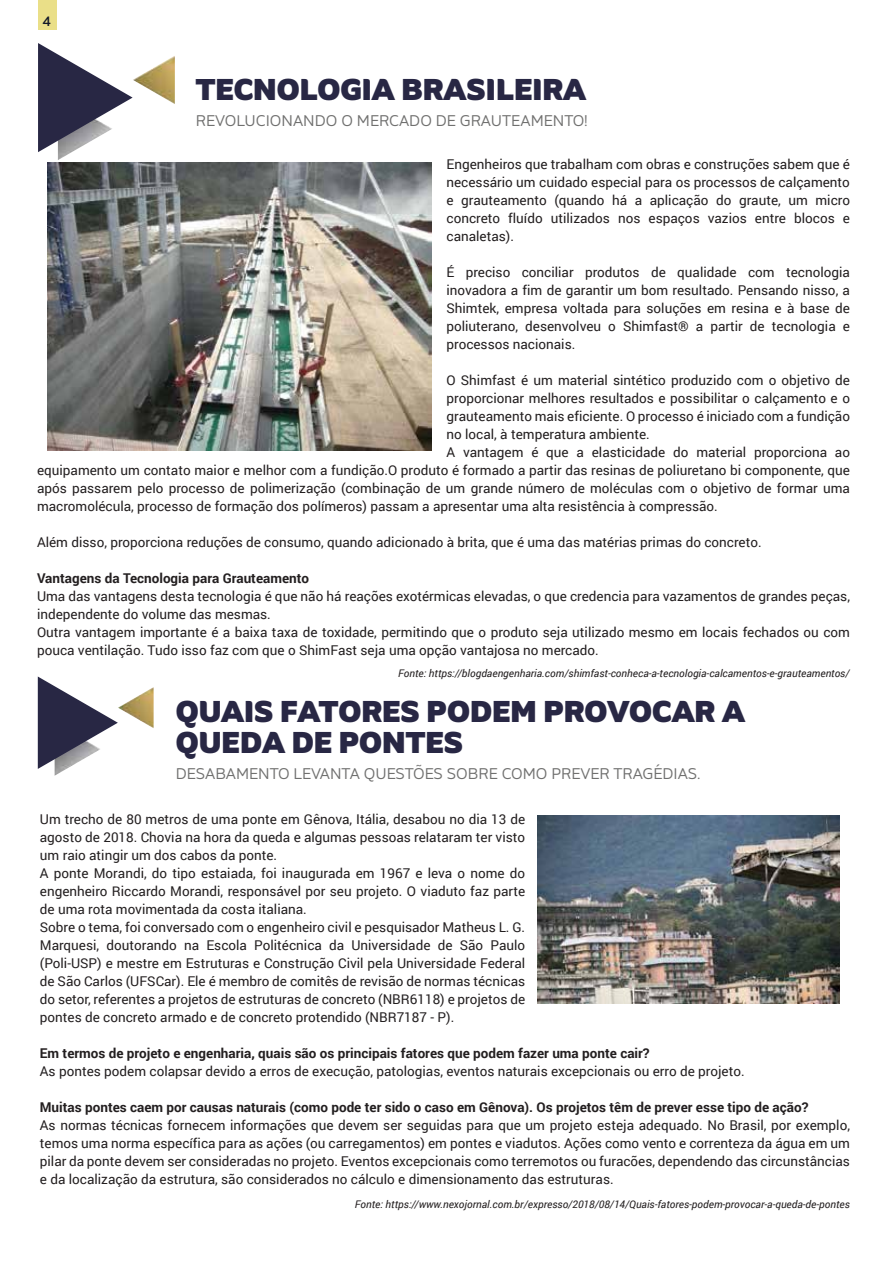
<style>
.page{position:relative;width:893px;height:1263px;background:#fff}
.page>*{position:absolute;margin:0;border:0;box-sizing:border-box;transform-origin:0 0}
.t1{font:30px/31.5px "Amino Alt Regular 3";color:#282744}
.t2{font:15.45px "Amino Alt Regular 2";color:#70706f}
.t3{font:13.5px/18px "Roboto";color:#231f20;text-align:justify}
.t4{font:700 13.5px "Roboto";color:#231f20}
.t5{font:13.5px "Amino Alt Regular 5";color:#111728}
.t6{font:italic 10.5px "Roboto";color:#231f20}
</style>
<div class="page">
<div style="left:38px;top:0;width:19px;height:29px;background:#eadf88"></div>
<img style="left:55px;top:687px;width:99px;height:89px">
<svg style="left:38px;top:676px;width:80px;height:93px"></svg>
<img style="left:537px;top:815px;width:303px;height:189px">
<img style="left:48px;top:163px;width:384px;height:287px">
<img style="left:58px;top:56px;width:117px;height:104px">
<svg style="left:38px;top:43px;width:95px;height:109px"></svg>
<p class="t5" style="left:43px;top:13px;width:10px">4</p>
<h1 class="t1" style="left:196px;top:73px;width:392px">TECNOLOGIA BRASILEIRA</h1>
<p class="t2" style="left:196px;top:112px;width:393px">REVOLUCIONANDO O MERCADO DE GRAUTEAMENTO!</p>
<p class="t3" style="left:446px;top:154px;width:405px">Engenheiros que trabalham com obras e construções sabem que é necessário um cuidado especial para os processos de calçamento e grauteamento (quando há a aplicação do graute, um micro concreto fluído utilizados nos espaços vazios entre blocos e canaletas).</p>
<p class="t3" style="left:446px;top:262px;width:405px">É preciso conciliar produtos de qualidade com tecnologia inovadora a fim de garantir um bom resultado. Pensando nisso, a Shimtek, empresa voltada para soluções em resina e à base de poliuterano, desenvolveu o Shimfast® a partir de tecnologia e processos nacionais.</p>
<p class="t3" style="left:446px;top:370px;width:405px">O Shimfast é um material sintético produzido com o objetivo de</p>
<p class="t3" style="left:446px;top:388px;width:405px">proporcionar melhores resultados e possibilitar o calçamento e o</p>
<p class="t3" style="left:446px;top:406px;width:405px">grauteamento mais eficiente. O processo é iniciado com a fundição</p>
<p class="t3" style="left:446px;top:424px;width:205px">no local, à temperatura ambiente.</p>
<p class="t3" style="left:446px;top:442px;width:405px">A vantagem é que a elasticidade do material proporciona ao</p>
<p class="t3" style="left:37px;top:460px;width:814px">equipamento um contato maior e melhor com a fundição.O produto é formado a partir das resinas de poliuretano bi componente, que</p>
<p class="t3" style="left:37px;top:478px;width:814px">após passarem pelo processo de polimerização (combinação de um grande número de moléculas com o objetivo de formar uma</p>
<p class="t3" style="left:37px;top:496px;width:682px">macromolécula, processo de formação dos polímeros) passam a apresentar uma alta resistência à compressão.</p>
<p class="t3" style="left:37px;top:532px;width:726px">Além disso, proporciona reduções de consumo, quando adicionado à brita, que é uma das matérias primas do concreto.</p>
<p class="t4" style="left:37px;top:568px;width:274px">Vantagens da Tecnologia para Grauteamento</p>
<p class="t3" style="left:37px;top:586px;width:814px;text-align:left">Uma das vantagens desta tecnologia é que não há reações exotérmicas elevadas, o que credencia para vazamentos de grandes peças, independente do volume das mesmas.<br>Outra vantagem importante é a baixa taxa de toxidade, permitindo que o produto seja utilizado mesmo em locais fechados ou com pouca ventilação. Tudo isso faz com que o ShimFast seja uma opção vantajosa no mercado.</p>
<p class="t6" style="left:398px;top:666px;width:453px">Fonte: https://blogdaengenharia.com/shimfast-conheca-a-tecnologia-calcamentos-e-grauteamentos/</p>
<h1 class="t1" style="left:176px;top:695px;width:571px">QUAIS FATORES PODEM PROVOCAR A<br>QUEDA DE PONTES</h1>
<p class="t2" style="left:176px;top:764px;width:526px">DESABAMENTO LEVANTA QUESTÕES SOBRE COMO PREVER TRAGÉDIAS.</p>
<p class="t3" style="left:40px;top:810px;width:487px;text-align:left">Um trecho de 80 metros de uma ponte em Gênova, Itália, desabou no dia 13 de agosto de 2018. Chovia na hora da queda e algumas pessoas relataram ter visto um raio atingir um dos cabos da ponte.<br>A ponte Morandi, do tipo estaiada, foi inaugurada em 1967 e leva o nome do engenheiro Riccardo Morandi, responsável por seu projeto. O viaduto faz parte de uma rota movimentada da costa italiana.<br>Sobre o tema, foi conversado com o engenheiro civil e pesquisador Matheus L. G.<br>Marquesi, doutorando na Escola Politécnica da Universidade de São Paulo (Poli-USP) e mestre em Estruturas e Construção Civil pela Universidade Federal de São Carlos (UFSCar). Ele é membro de comitês de revisão de normas técnicas do setor, referentes a projetos de estruturas de concreto (NBR6118) e projetos de pontes de concreto armado e de concreto protendido (NBR7187 - P).</p>
<p class="t4" style="left:40px;top:1044px;width:611px">Em termos de projeto e engenharia, quais são os principais fatores que podem fazer uma ponte cair?</p>
<p class="t3" style="left:40px;top:1062px;width:706px">As pontes podem colapsar devido a erros de execução, patologias, eventos naturais excepcionais ou erro de projeto.</p>
<p class="t4" style="left:40px;top:1098px;width:770px">Muitas pontes caem por causas naturais (como pode ter sido o caso em Gênova). Os projetos têm de prever esse tipo de ação?</p>
<p class="t3" style="left:40px;top:1116px;width:812px">As normas técnicas fornecem informações que devem ser seguidas para que um projeto esteja adequado. No Brasil, por exemplo, temos uma norma específica para as ações (ou carregamentos) em pontes e viadutos. Ações como vento e correnteza da água em um pilar da ponte devem ser consideradas no projeto. Eventos excepcionais como terremotos ou furacões, dependendo das circunstâncias e da localização da estrutura, são considerados no cálculo e dimensionamento das estruturas.</p>
<p class="t6" style="left:355px;top:1197px;width:496px">Fonte: https://www.nexojornal.com.br/expresso/2018/08/14/Quais-fatores-podem-provocar-a-queda-de-pontes</p>
</div>
